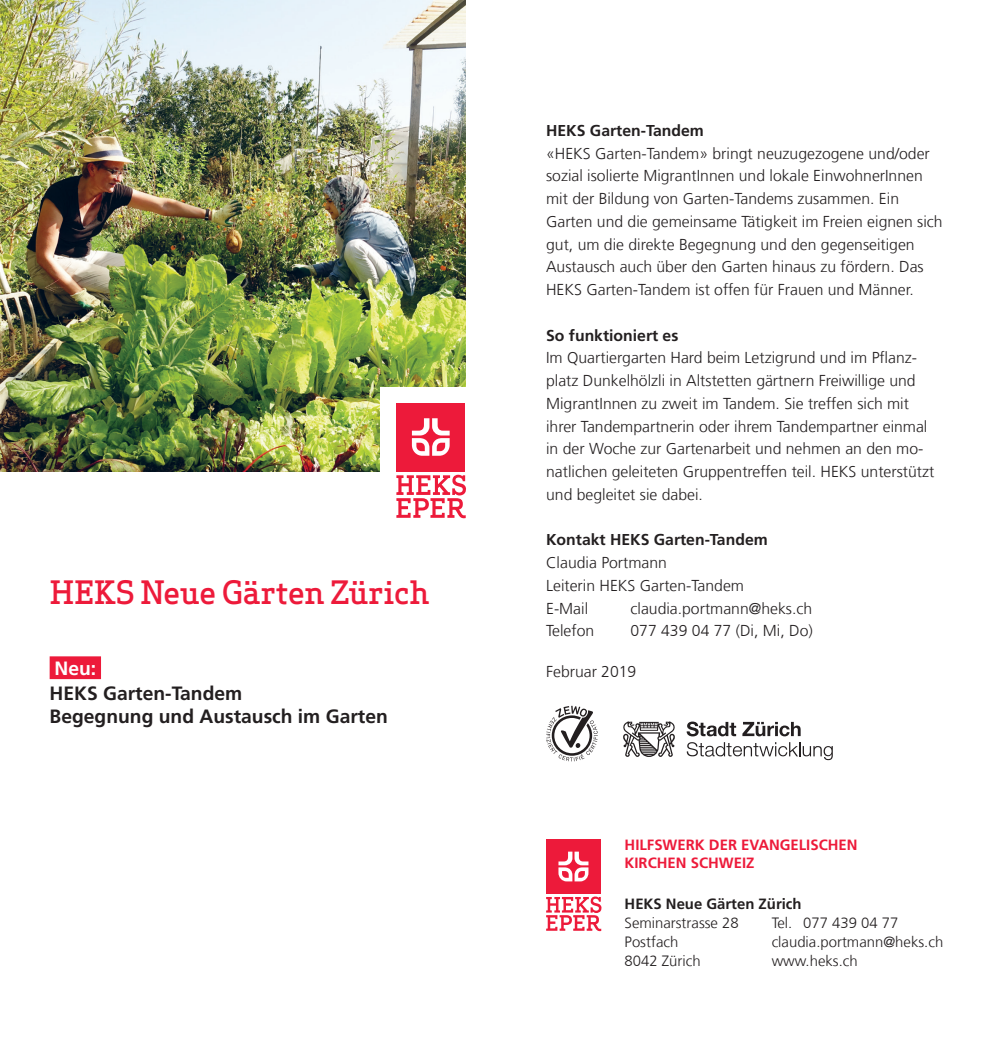
<style>
.page{position:relative;width:993px;height:1042px;background:#fff}
.page>*{position:absolute;margin:0;border:0;box-sizing:border-box;transform-origin:0 0}
.t1{font:500 31.5px "Apex Serif";letter-spacing:-.02em;color:#ed1a3a}
.t2{font:700 19.25px/22.8px "Frutiger LT Com";color:#231f20}
.t3{font:700 19.25px "Frutiger LT Com";color:#fff}
.t4{font:300 15.75px/22.8px "Frutiger LT Com";color:#231f20}
.t5{font:700 15.75px "Frutiger LT Com";color:#231f20}
.t6{font:300 14.88px "Frutiger LT Com";color:#231f20}
.t7{font:700 14.88px/17.8px "Frutiger LT Com";color:#ed1a3a}
.t8{font:700 14.88px "Frutiger LT Com";color:#231f20}
</style>
<div class="page">
<div style="left:50px;top:656px;width:51px;height:23px;background:#ed1a3a"></div>
<img style="left:0;top:0;width:465px;height:471px">
<div style="left:380px;top:387px;width:91px;height:174px;background:#fff"></div>
<div style="left:396px;top:403px;width:69px;height:68px;background:#ed1a3a"></div>
<svg style="left:412px;top:418px;width:37px;height:38px"></svg>
<svg style="left:396px;top:475px;width:70px;height:43px"></svg>
<svg style="left:546px;top:706px;width:51px;height:55px"></svg>
<div style="left:546px;top:839px;width:54px;height:55px;background:#ed1a3a"></div>
<svg style="left:558px;top:851px;width:30px;height:30px"></svg>
<svg style="left:546px;top:896px;width:55px;height:35px"></svg>
<svg style="left:686px;top:721px;width:50px;height:15px"></svg>
<svg style="left:742px;top:722px;width:58px;height:14px"></svg>
<svg style="left:686px;top:742px;width:146px;height:18px"></svg>
<svg style="left:623px;top:721px;width:51px;height:36px"></svg>
<h1 class="t1" style="left:50px;top:573px;width:381px">HEKS Neue Gärten Zürich</h1>
<p class="t3" style="left:54px;top:657px;width:43px">Neu:</p>
<p class="t2" style="left:50px;top:682px;width:339px">HEKS Garten-Tandem<br>Begegnung und Austausch im Garten</p>
<p class="t5" style="left:546px;top:121px;width:159px">HEKS Garten-Tandem</p>
<p class="t4" style="left:546px;top:142px;width:398px">«HEKS Garten-Tandem» bringt neuzugezogene und/oder sozial isolierte MigrantInnen und lokale EinwohnerInnen mit der Bildung von Garten-Tandems zusammen. Ein Garten und die gemeinsame Tätigkeit im Freien eignen sich gut, um die direkte Begegnung und den gegenseitigen Austausch auch über den Garten hinaus zu fördern. Das HEKS Garten-Tandem ist offen für Frauen und Männer.</p>
<p class="t5" style="left:546px;top:326px;width:134px">So funktioniert es</p>
<p class="t4" style="left:546px;top:347px;width:389px">Im Quartiergarten Hard beim Letzigrund und im Pflanz&shy;platz Dunkelhölzli in Altstetten gärtnern Freiwillige und MigrantInnen zu zweit im Tandem. Sie treffen sich mit ihrer Tandempartnerin oder ihrem Tandempartner einmal in der Woche zur Gartenarbeit und nehmen an den mo&shy;natlichen geleiteten Gruppentreffen teil. HEKS unterstützt und begleitet sie dabei.</p>
<p class="t5" style="left:546px;top:530px;width:223px">Kontakt HEKS Garten-Tandem</p>
<p class="t4" style="left:546px;top:551px;width:199px">Claudia Portmann<br>Leiterin HEKS Garten-Tandem<br>E-Mail</p>
<p class="t4" style="left:630px;top:597px;width:183px">claudia.portmann@heks.ch</p>
<p class="t4" style="left:546px;top:619px;width:50px">Telefon</p>
<p class="t4" style="left:630px;top:619px;width:184px">077 439 04 77 (Di, Mi, Do)</p>
<p class="t4" style="left:546px;top:660px;width:92px">Februar 2019</p>
<p class="t7" style="left:624px;top:836px;width:234px">HILFSWERK DER EVANGELISCHEN<br>KIRCHEN SCHWEIZ</p>
<p class="t8" style="left:624px;top:894px;width:178px">HEKS Neue Gärten Zürich</p>
<p class="t6" style="left:624px;top:914px;width:116px">Seminarstrasse 28</p>
<p class="t6" style="left:771px;top:914px;width:128px">Tel. 077 439 04 77</p>
<p class="t6" style="left:624px;top:933px;width:55px">Postfach</p>
<p class="t6" style="left:771px;top:933px;width:173px">claudia.portmann@heks.ch</p>
<p class="t6" style="left:624px;top:952px;width:78px">8042 Zürich</p>
<p class="t6" style="left:771px;top:952px;width:87px">www.heks.ch</p>
</div>
